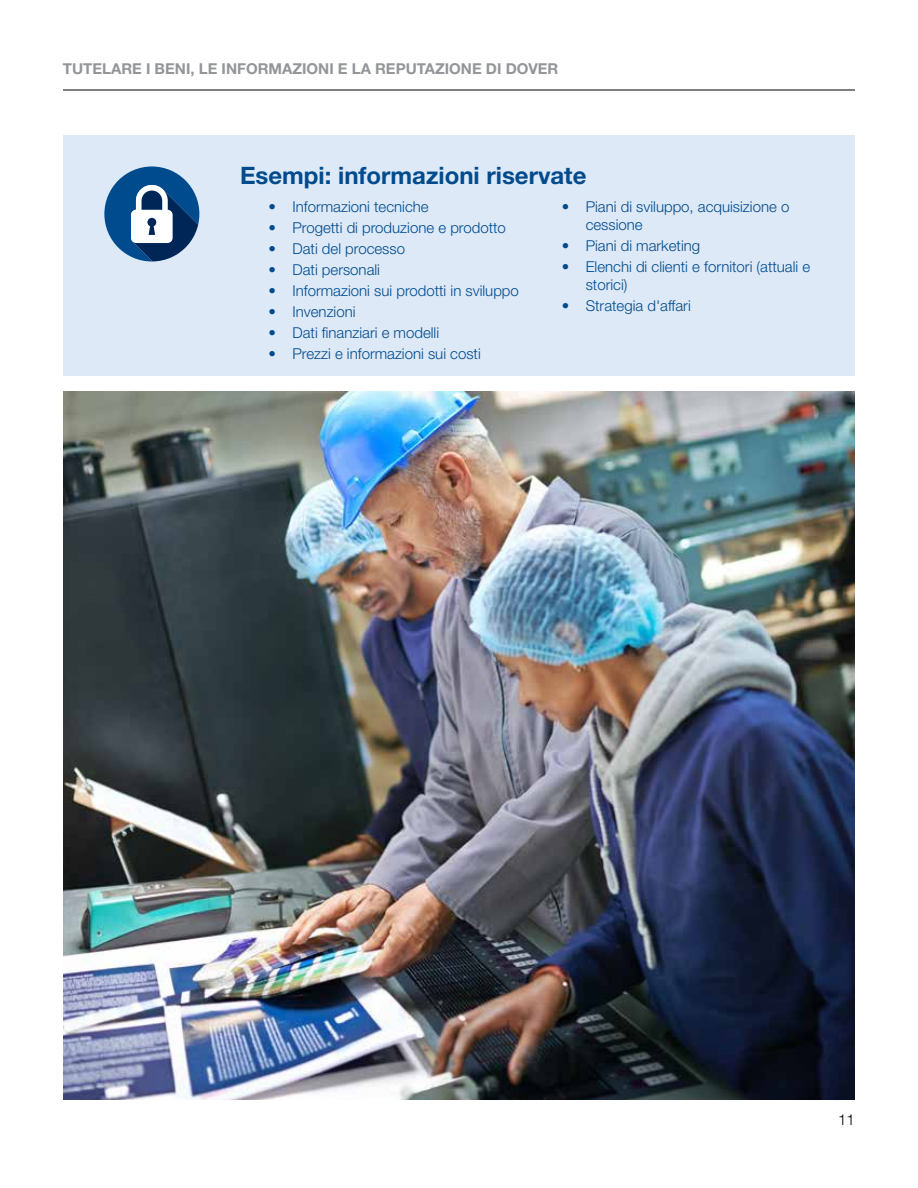
<style>
.page{position:relative;width:918px;height:1188px;background:#fff}
.page>*{position:absolute;margin:0;border:0;box-sizing:border-box;transform-origin:0 0}
.t1{font:700 24px "Helvetica Neue LT Pro";color:#004b8d}
.t2{font:300 15px/18px "Helvetica Neue LT Pro";color:#004b8d}
.t3{font:700 15px "Helvetica Neue LT Pro";color:#939598}
.t4{font:300 15px "Helvetica Neue LT Pro";color:#000}
</style>
<div class="page">
<hr style="left:63px;top:90px;width:792px;height:1px;background:#000">
<div style="left:63px;top:135px;width:792px;height:240px;background:#dee9f7"></div>
<svg style="left:104px;top:166px;width:95px;height:95px"></svg>
<img style="left:63px;top:391px;width:792px;height:709px">
<p class="t3" style="left:63px;top:59px;width:497px">TUTELARE I BENI, LE INFORMAZIONI E LA REPUTAZIONE DI DOVER</p>
<h1 class="t1" style="left:240px;top:160px;width:348px">Esempi: informazioni riservate</h1>
<p class="t2" style="left:268px;top:197px;width:162px">• Informazioni tecniche</p>
<p class="t2" style="left:268px;top:218px;width:239px">• Progetti di produzione e prodotto</p>
<p class="t2" style="left:268px;top:239px;width:138px">• Dati del processo</p>
<p class="t2" style="left:268px;top:260px;width:113px">• Dati personali</p>
<p class="t2" style="left:268px;top:281px;width:252px">• Informazioni sui prodotti in sviluppo</p>
<p class="t2" style="left:268px;top:302px;width:89px">• Invenzioni</p>
<p class="t2" style="left:268px;top:323px;width:172px">• Dati finanziari e modelli</p>
<p class="t2" style="left:268px;top:344px;width:214px">• Prezzi e informazioni sui costi</p>
<p class="t2" style="left:586px;top:197px;width:205px;text-indent:-24px">• Piani di sviluppo, acquisizione o cessione</p>
<p class="t2" style="left:562px;top:236px;width:140px">• Piani di marketing</p>
<p class="t2" style="left:586px;top:257px;width:226px;text-indent:-24px">• Elenchi di clienti e fornitori (attuali e storici)</p>
<p class="t2" style="left:562px;top:296px;width:131px">• Strategia d'affari</p>
<p class="t4" style="left:838px;top:1110px;width:18px">11</p>
</div>
